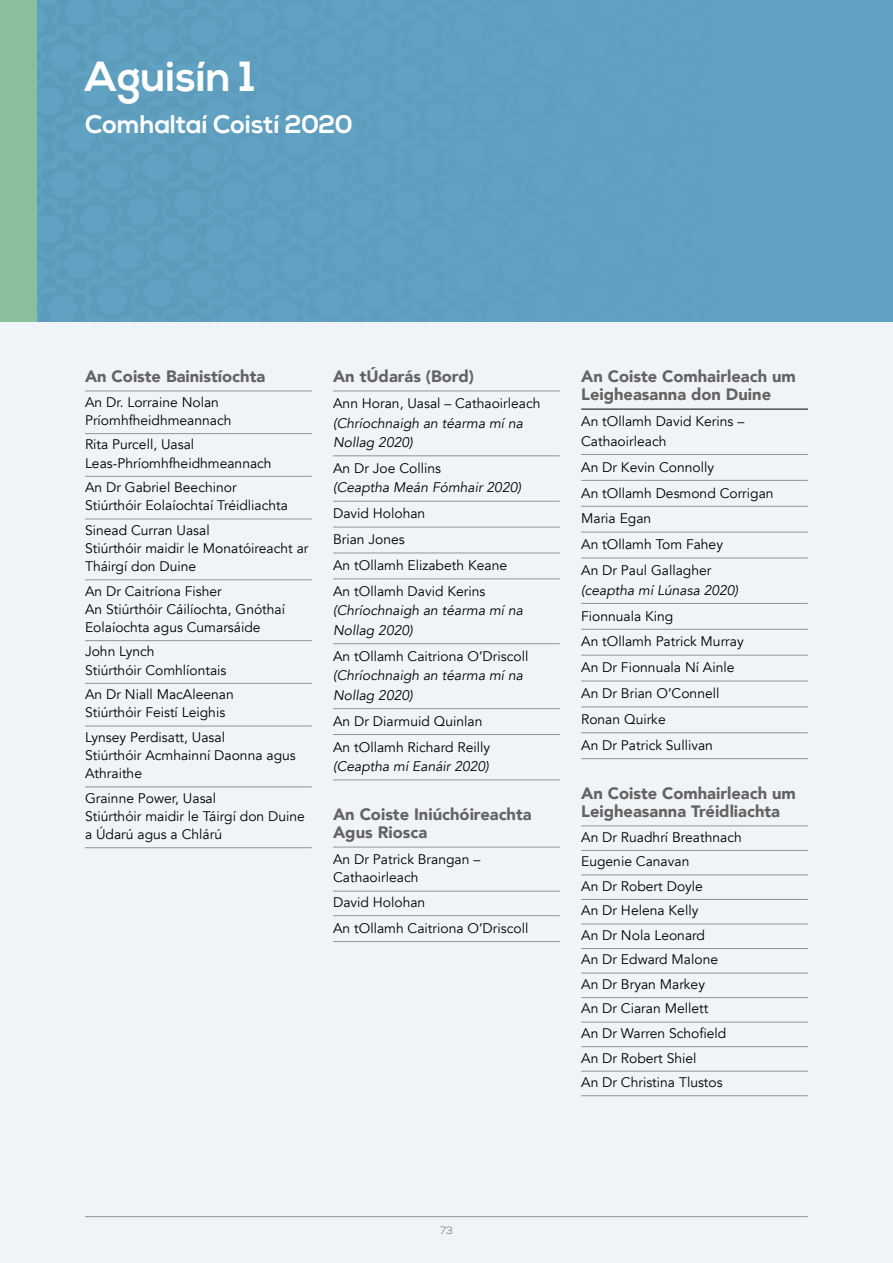
<style>
.page{position:relative;width:893px;height:1263px;background:#f0f4f8}
.page>*{position:absolute;margin:0;border:0;box-sizing:border-box;transform-origin:0 0}
.t1{font:700 42px "Nexa";color:#fff}
.t2{font:700 25.5px "Nexa";color:#fff}
.t3{font:900 16.5px/18.1px "Avenir";color:#636363}
.t4{font:13.8px/18.1px "Avenir";color:#000}
.t5{font:italic 13.8px/19.5px "Avenir";color:#000}
.t6{font:300 10.5px "Nexa";color:#636363}
</style>
<div class="page">
<div style="left:35px;top:0;width:858px;height:321px;background:#61a2c3"></div>
<hr style="left:85px;top:391px;width:227px;height:1px;background:#939393">
<hr style="left:85px;top:433px;width:227px;height:1px;background:#939393">
<hr style="left:85px;top:476px;width:227px;height:1px;background:#939393">
<hr style="left:85px;top:519px;width:227px;height:1px;background:#939393">
<hr style="left:85px;top:580px;width:227px;height:1px;background:#939393">
<hr style="left:85px;top:640px;width:227px;height:1px;background:#939393">
<hr style="left:85px;top:683px;width:227px;height:1px;background:#939393">
<hr style="left:85px;top:726px;width:227px;height:1px;background:#939393">
<hr style="left:85px;top:787px;width:227px;height:1px;background:#939393">
<hr style="left:85px;top:847px;width:227px;height:1px;background:#939393">
<hr style="left:333px;top:391px;width:227px;height:1px;background:#939393">
<hr style="left:333px;top:456px;width:227px;height:1px;background:#939393">
<hr style="left:333px;top:501px;width:227px;height:1px;background:#939393">
<hr style="left:333px;top:527px;width:227px;height:1px;background:#939393">
<hr style="left:333px;top:553px;width:227px;height:1px;background:#939393">
<hr style="left:333px;top:579px;width:227px;height:1px;background:#939393">
<hr style="left:333px;top:643px;width:227px;height:1px;background:#939393">
<hr style="left:333px;top:708px;width:227px;height:1px;background:#939393">
<hr style="left:333px;top:734px;width:227px;height:1px;background:#939393">
<hr style="left:333px;top:780px;width:227px;height:1px;background:#939393">
<hr style="left:333px;top:847px;width:227px;height:1px;background:#939393">
<hr style="left:333px;top:891px;width:227px;height:1px;background:#939393">
<hr style="left:333px;top:915px;width:227px;height:1px;background:#939393">
<hr style="left:333px;top:941px;width:227px;height:1px;background:#939393">
<hr style="left:581px;top:409px;width:227px;height:1px;background:#000">
<hr style="left:581px;top:454px;width:227px;height:1px;background:#939393">
<hr style="left:581px;top:480px;width:227px;height:1px;background:#939393">
<hr style="left:581px;top:506px;width:227px;height:1px;background:#939393">
<hr style="left:581px;top:532px;width:227px;height:1px;background:#939393">
<hr style="left:581px;top:558px;width:227px;height:1px;background:#939393">
<hr style="left:581px;top:603px;width:227px;height:1px;background:#939393">
<hr style="left:581px;top:629px;width:227px;height:1px;background:#939393">
<hr style="left:581px;top:655px;width:227px;height:1px;background:#939393">
<hr style="left:581px;top:681px;width:227px;height:1px;background:#939393">
<hr style="left:581px;top:707px;width:227px;height:1px;background:#939393">
<hr style="left:581px;top:732px;width:227px;height:1px;background:#939393">
<hr style="left:581px;top:758px;width:227px;height:1px;background:#939393">
<hr style="left:581px;top:826px;width:227px;height:1px;background:#939393">
<hr style="left:581px;top:850px;width:227px;height:1px;background:#939393">
<hr style="left:581px;top:875px;width:227px;height:1px;background:#939393">
<hr style="left:581px;top:899px;width:227px;height:1px;background:#939393">
<hr style="left:581px;top:924px;width:227px;height:1px;background:#939393">
<hr style="left:581px;top:948px;width:227px;height:1px;background:#939393">
<hr style="left:581px;top:973px;width:227px;height:1px;background:#939393">
<hr style="left:581px;top:997px;width:227px;height:1px;background:#939393">
<hr style="left:581px;top:1022px;width:227px;height:1px;background:#939393">
<hr style="left:581px;top:1046px;width:227px;height:1px;background:#939393">
<hr style="left:581px;top:1071px;width:227px;height:1px;background:#939393">
<hr style="left:581px;top:1095px;width:227px;height:1px;background:#939393">
<hr style="left:85px;top:1216px;width:723px;height:1px;background:#939393">
<div style="left:0;top:0;width:37px;height:321px;background:#89bf9c"></div>
<h1 class="t1" style="left:85px;top:52px;width:171px">Aguisín 1</h1>
<h2 class="t2" style="left:85px;top:109px;width:269px">Comhaltaí Coistí 2020</h2>
<p class="t3" style="left:85px;top:367px;width:182px">An Coiste Bainistíochta</p>
<p class="t4" style="left:85px;top:393px;width:148px">An Dr. Lorraine Nolan<br>Príomhfheidhmeannach</p>
<p class="t4" style="left:85px;top:436px;width:188px">Rita Purcell, Uasal<br>Leas-Phríomhfheidhmeannach</p>
<p class="t4" style="left:85px;top:478px;width:204px">An Dr Gabriel Beechinor<br>Stiúrthóir Eolaíochtaí Tréidliachta</p>
<p class="t4" style="left:85px;top:521px;width:225px">Sinead Curran Uasal<br>Stiúrthóir maidir le Monatóireacht ar<br>Tháirgí don Duine</p>
<p class="t4" style="left:85px;top:582px;width:202px">An Dr Caitríona Fisher<br>An Stiúrthóir Cáilíochta, Gnóthaí<br>Eolaíochta agus Cumarsáide</p>
<p class="t4" style="left:85px;top:643px;width:143px">John Lynch<br>Stiúrthóir Comhlíontais</p>
<p class="t4" style="left:85px;top:685px;width:150px">An Dr Niall MacAleenan<br>Stiúrthóir Feistí Leighis</p>
<p class="t4" style="left:85px;top:728px;width:212px">Lynsey Perdisatt, Uasal<br>Stiúrthóir Acmhainní Daonna agus<br>Athraithe</p>
<p class="t4" style="left:85px;top:789px;width:221px">Grainne Power, Uasal<br>Stiúrthóir maidir le Táirgí don Duine a Údarú agus a Chlárú</p>
<p class="t3" style="left:333px;top:367px;width:142px">An tÚdarás (Bord)</p>
<p class="t4" style="left:333px;top:394px;width:209px">Ann Horan, Uasal – Cathaoirleach</p>
<p class="t5" style="left:333px;top:413px;width:191px">(Chríochnaigh an téarma mí na<br>Nollag 2020)</p>
<p class="t4" style="left:333px;top:459px;width:109px">An Dr Joe Collins</p>
<p class="t5" style="left:333px;top:478px;width:189px">(Ceaptha Meán Fómhair 2020)</p>
<p class="t4" style="left:333px;top:501px;width:175px;line-height:26px">David Holohan<br>Brian Jones<br>An tOllamh Elizabeth Keane<br>An tOllamh David Kerins</p>
<p class="t5" style="left:333px;top:601px;width:191px">(Chríochnaigh an téarma mí na<br>Nollag 2020)</p>
<p class="t4" style="left:333px;top:647px;width:197px">An tOllamh Caitriona O’Driscoll</p>
<p class="t5" style="left:333px;top:666px;width:191px">(Chríochnaigh an téarma mí na<br>Nollag 2020)</p>
<p class="t4" style="left:333px;top:708px;width:158px;line-height:26px">An Dr Diarmuid Quinlan<br>An tOllamh Richard Reilly</p>
<p class="t5" style="left:333px;top:757px;width:157px">(Ceaptha mí Eanáir 2020)</p>
<p class="t3" style="left:333px;top:805px;width:200px">An Coiste Iniúchóireachta<br>Agus Riosca</p>
<p class="t4" style="left:333px;top:851px;width:149px">An Dr Patrick Brangan –<br>Cathaoirleach</p>
<p class="t4" style="left:333px;top:889px;width:197px;line-height:26px">David Holohan<br>An tOllamh Caitriona O’Driscoll</p>
<p class="t3" style="left:581px;top:367px;width:216px">An Coiste Comhairleach um<br>Leigheasanna don Duine</p>
<p class="t4" style="left:581px;top:412px;width:165px;line-height:19.5px">An tOllamh David Kerins –<br>Cathaoirleach</p>
<p class="t4" style="left:581px;top:454px;width:194px;line-height:26px">An Dr Kevin Connolly<br>An tOllamh Desmond Corrigan<br>Maria Egan<br>An tOllamh Tom Fahey<br>An Dr Paul Gallagher</p>
<p class="t5" style="left:581px;top:580px;width:159px">(ceaptha mí Lúnasa 2020)</p>
<p class="t4" style="left:581px;top:603px;width:164px;line-height:26px">Fionnuala King<br>An tOllamh Patrick Murray<br>An Dr Fionnuala Ní Ainle<br>An Dr Brian O’Connell<br>Ronan Quirke<br>An Dr Patrick Sullivan</p>
<p class="t3" style="left:581px;top:784px;width:216px">An Coiste Comhairleach um<br>Leigheasanna Tréidliachta</p>
<p class="t4" style="left:581px;top:825px;width:162px;line-height:24.6px">An Dr Ruadhrí Breathnach<br>Eugenie Canavan<br>An Dr Robert Doyle<br>An Dr Helena Kelly<br>An Dr Nola Leonard<br>An Dr Edward Malone<br>An Dr Bryan Markey<br>An Dr Ciaran Mellett<br>An Dr Warren Schofield<br>An Dr Robert Shiel<br>An Dr Christina Tlustos</p>
<p class="t6" style="left:440px;top:1225px;width:14px">73</p>
</div>
